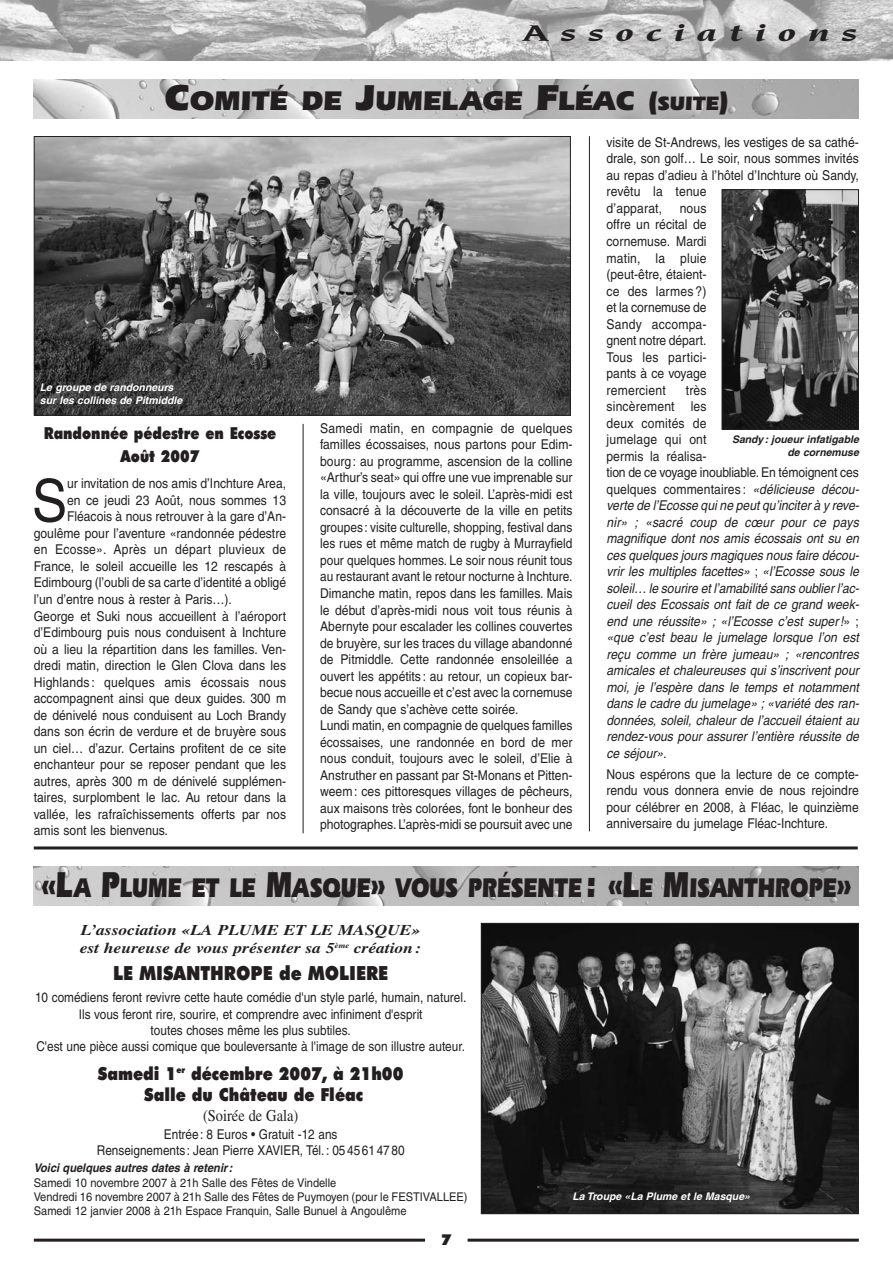
<style>
.page{position:relative;width:893px;height:1263px;background:#fff}
.page>*{position:absolute;margin:0;border:0;box-sizing:border-box;transform-origin:0 0}
.t1{font:58.8px "Helvetica";color:#231f20;scale:.9 1}
.t2{font:900 28.2px "Eras IT Cby BT";color:#231f20;scale:.75 1}
.t3{font:900 28.2px "Eras IT Cby BT";color:#231f20}
.t4{font:italic 700 24px "Novarese IT Cby BT";letter-spacing:.285em;color:#231f20;scale:1.7 1}
.t5{font:900 19.5px "Futura BT";color:#231f20;scale:.87 1}
.t6{font:900 18px/21.6px "Futura BT";color:#231f20;text-align:center;scale:.87 1}
.t7{font:900 16.5px/22.8px "Futura BT";color:#231f20;text-align:center;scale:.85 1}
.t8{font:16.5px "Times";color:#231f20;scale:.87 1}
.t9{font:italic 700 15px/18px "Times";color:#231f20;scale:1.16 1}
.t10{font:900 15px "Futura BT";color:#231f20}
.t11{font:13.5px/16.5px "Helvetica";color:#231f20;scale:.9 1}
.t12{font:italic 13.5px/16.5px "Helvetica";color:#231f20;scale:.9 1}
.t13{font:13.5px/16.2px "Helvetica";color:#231f20;text-align:center;scale:.87 1}
.t14{font:12px/14.4px "Helvetica";color:#231f20;scale:.92 1}
.t15{font:italic 700 12px "Helvetica";color:#231f20;scale:.92 1}
.t16{font:italic 700 10.5px/12.6px "Helvetica";color:#fff}
.t17{font:italic 700 10.5px/12.6px "Helvetica";color:#231f20;text-align:right}
.s1{font-size:37.5px}
.s2{font-size:27px}
.s3{font-size:20.25px}
.s4{font-style:normal}
</style>
<div class="page">
<img style="left:0;top:0;width:893px;height:60px">
<hr style="left:34px;top:1239px;width:391px;height:3px;background:#231f20">
<hr style="left:468px;top:1239px;width:391px;height:3px;background:#231f20">
<img style="left:34px;top:80px;width:825px;height:38px">
<hr style="left:34px;top:846px;width:824px;height:3px;background:#231f20">
<img style="left:34px;top:866px;width:825px;height:40px">
<hr style="left:303px;top:424px;width:1px;height:409px;background:#231f20">
<hr style="left:589px;top:136px;width:1px;height:695px;background:#231f20">
<img style="left:483px;top:925px;width:374px;height:287px">
<div style="left:481px;top:923px;width:378px;height:291px;border:1px solid #231f20"></div>
<img style="left:36px;top:138px;width:533px;height:276px">
<div style="left:34px;top:136px;width:537px;height:280px;border:1px solid #231f20"></div>
<img style="left:724px;top:191px;width:133px;height:237px">
<div style="left:722px;top:189px;width:137px;height:241px;border:1px solid #231f20"></div>
<h3 class="t4" style="left:522px;top:22px;width:199px">Associations</h3>
<h2 class="t3" style="left:165px;top:92px;width:566px"><span class="s1">C</span>OMITÉ DE <span class="s1">J</span>UMELAGE <span class="s1">F</span>LÉAC <span class="s2">(</span><span class="s3">SUITE</span><span class="s2">)</span></h2>
<p class="t16" style="left:40px;top:382px;width:146px">Le groupe de randonneurs sur les collines de Pitmiddle</p>
<p class="t7" style="left:44px;top:423px;width:275px">Randonnée pédestre en Ecosse<br>Août 2007</p>
<h1 class="t1" style="left:32px;top:479px;width:41px">S</h1>
<p class="t11" style="left:67px;top:477px;width:245px">ur invitation de nos amis d’Inchture Area,</p>
<p class="t11" style="left:67px;top:493px;width:245px">en ce jeudi 23 Août, nous sommes 13</p>
<p class="t11" style="left:67px;top:510px;width:245px">Fléacois à nous retrouver à la gare d’An-</p>
<p class="t11" style="left:34px;top:526px;width:282px">goulême pour l’aventure «randonnée pédestre</p>
<p class="t11" style="left:34px;top:543px;width:282px">en Ecosse». Après un départ pluvieux de</p>
<p class="t11" style="left:34px;top:559px;width:282px">France, le soleil accueille les 12 rescapés à</p>
<p class="t11" style="left:34px;top:576px;width:282px">Edimbourg (l’oubli de sa carte d’identité a obligé</p>
<p class="t11" style="left:34px;top:592px;width:222px">l’un d’entre nous à rester à Paris…).</p>
<p class="t11" style="left:34px;top:609px;width:282px">George et Suki nous accueillent à l’aéroport</p>
<p class="t11" style="left:34px;top:625px;width:282px">d’Edimbourg puis nous conduisent à Inchture</p>
<p class="t11" style="left:34px;top:642px;width:282px">où a lieu la répartition dans les familles. Ven-</p>
<p class="t11" style="left:34px;top:658px;width:282px">dredi matin, direction le Glen Clova dans les</p>
<p class="t11" style="left:34px;top:675px;width:282px">Highlands : quelques amis écossais nous</p>
<p class="t11" style="left:34px;top:691px;width:282px">accompagnent ainsi que deux guides. 300 m</p>
<p class="t11" style="left:34px;top:708px;width:282px">de dénivelé nous conduisent au Loch Brandy</p>
<p class="t11" style="left:34px;top:724px;width:282px">dans son écrin de verdure et de bruyère sous</p>
<p class="t11" style="left:34px;top:741px;width:282px">un ciel… d’azur. Certains profitent de ce site</p>
<p class="t11" style="left:34px;top:757px;width:282px">enchanteur pour se reposer pendant que les</p>
<p class="t11" style="left:34px;top:774px;width:282px">autres, après 300 m de dénivelé supplémen-</p>
<p class="t11" style="left:34px;top:790px;width:282px">taires, surplombent le lac. Au retour dans la</p>
<p class="t11" style="left:34px;top:807px;width:282px">vallée, les rafraîchissements offerts par nos</p>
<p class="t11" style="left:34px;top:823px;width:151px">amis sont les bienvenus.</p>
<p class="t11" style="left:320px;top:421px;width:282px">Samedi matin, en compagnie de quelques familles écossaises, nous partons pour Edim&shy;bourg : au programme, ascension de la colline «Arthur’s seat» qui offre une vue imprenable sur la ville, toujours avec le soleil. L’après-midi est consacré à la découverte de la ville en petits groupes : visite culturelle, shopping, festival dans les rues et même match de rugby à Murrayfield pour quelques hommes. Le soir nous réunit tous au restaurant avant le retour nocturne à Inchture.<br>Dimanche matin, repos dans les familles. Mais le début d’après-midi nous voit tous réunis à Abernyte pour escalader les collines couvertes de bruyère, sur les traces du village abandonné de Pitmiddle. Cette randonnée ensoleillée a ouvert les appétits : au retour, un copieux bar&shy;becue nous accueille et c’est avec la cornemuse de Sandy que s’achève cette soirée.<br>Lundi matin, en compagnie de quelques familles écossaises, une randonnée en bord de mer nous conduit, toujours avec le soleil, d’Elie à Anstruther en passant par St-Monans et Pitten&shy;weem : ces pittoresques villages de pêcheurs, aux maisons très colorées, font le bonheur des photographes. L’après-midi se poursuit avec une</p>
<p class="t11" style="left:606px;top:135px;width:282px">visite de St-Andrews, les vestiges de sa cathé&shy;drale, son golf… Le soir, nous sommes invités au repas d’adieu à l’hôtel d’Inchture où Sandy, revêtu la tenue<br>d’apparat,</p>
<p class="t11" style="left:606px;top:201px;width:113px;text-align:justify;text-indent:73px">nous offre un récital de cornemuse. Mardi matin, la pluie (peut-être, étaient&shy;ce des larmes ?) et la cornemuse de Sandy accompa&shy;gnent notre départ.<br>Tous les partici&shy;pants à ce voyage remercient</p>
<p class="t12" style="left:606px;top:383px;width:284px;text-indent:79px"><span class="s4">très<br>sincèrement les<br>deux comités de<br>jumelage qui ont<br>permis la réalisa-<br>tion de ce voyage inoubliable. En témoignent ces quelques commentaires :</span> «délicieuse décou&shy;verte de l’Ecosse quine peutqu’inciterà y reve&shy;nir» ; «sacré coup de cœur pour ce pays magnifique dont nos amis écossais ont su en ces quelques jours magiques nous faire décou&shy;vrir les multiples facettes» <span class="s4">;</span> «l’Ecosse sous le soleil… le sourire etl’amabilité sans oublierl’ac&shy;cueil des Ecossais ont fait de ce grand week&shy;end une réussite» ; «l’Ecosse c’est super !<span class="s4">» ; </span>«que c’est beau le jumelage lorsque l’on est reçu comme un frère jumeau» ; «rencontres amicales et chaleureuses qui s’inscrivent pour moi, je l’espère dans le temps et notamment dans le cadre du jumelage» ; «variété des ran&shy;données, soleil, chaleur de l’accueil étaient au rendez-vous pour assurer l’entière réussite de ce séjour».</p>
<p class="t11" style="left:606px;top:767px;width:282px;text-align:justify">Nous espérons que la lecture de ce compte&shy;rendu vous donnera envie de nous rejoindre pour célébrer en 2008, à Fléac, le quinzième anniversaire du jumelage Fléac-Inchture.</p>
<p class="t17" style="left:732px;top:434px;width:130px">Sandy : joueur infatigable de cornemuse</p>
<h2 class="t2" style="left:41px;top:878px;width:1082px"><span class="s1">«L</span>A <span class="s1">P</span>LUME ET LE <span class="s1">M</span>ASQUE<span class="s1">»</span> VOUS PRÉSENTE <span class="s1">: «L</span>E <span class="s1">M</span>ISANTHROPE<span class="s1">»</span></h2>
<p class="t9" style="left:80px;top:922px;width:296px">L’association «LA PLUME ET LE MASQUE» est heureuse de vous présenter sa 5<sup>ème</sup> création :</p>
<h3 class="t5" style="left:113px;top:965px;width:318px">LE MISANTHROPE de MOLIERE</h3>
<p class="t13" style="left:35px;top:991px;width:497px">10 comédiens feront revivre cette haute comédie d'un style parlé, humain, naturel.<br>Ils vous feront rire, sourire, et comprendre avec infiniment d'esprit<br>toutes choses même les plus subtiles.<br>C'est une pièce aussi comique que bouleversante à l'image de son illustre auteur.</p>
<h3 class="t6" style="left:98px;top:1064px;width:353px">Samedi 1<sup>er</sup> décembre 2007, à 21h00<br>Salle du Château de Fléac</h3>
<p class="t8" style="left:203px;top:1109px;width:111px">(Soirée de Gala)</p>
<p class="t13" style="left:97px;top:1127px;width:355px">Entrée : 8 Euros • Gratuit -12 ans<br>Renseignements : Jean Pierre XAVIER, Tél. : 05 45 61 47 80</p>
<p class="t15" style="left:34px;top:1164px;width:220px">Voici quelques autres dates à retenir :</p>
<p class="t14" style="left:34px;top:1176px;width:473px">Samedi 10 novembre 2007 à 21h Salle des Fêtes de Vindelle<br>Vendredi 16 novembre 2007 à 21h Salle des Fêtes de Puymoyen (pour le FESTIVALLEE)<br>Samedi 12 janvier 2008 à 21h Espace Franquin, Salle Bunuel à Angoulême</p>
<p class="t10" style="left:441px;top:1234px;width:12px">7</p>
<p class="t16" style="left:572px;top:1191px;width:181px">La Troupe «La Plume et le Masque»</p>
</div>
